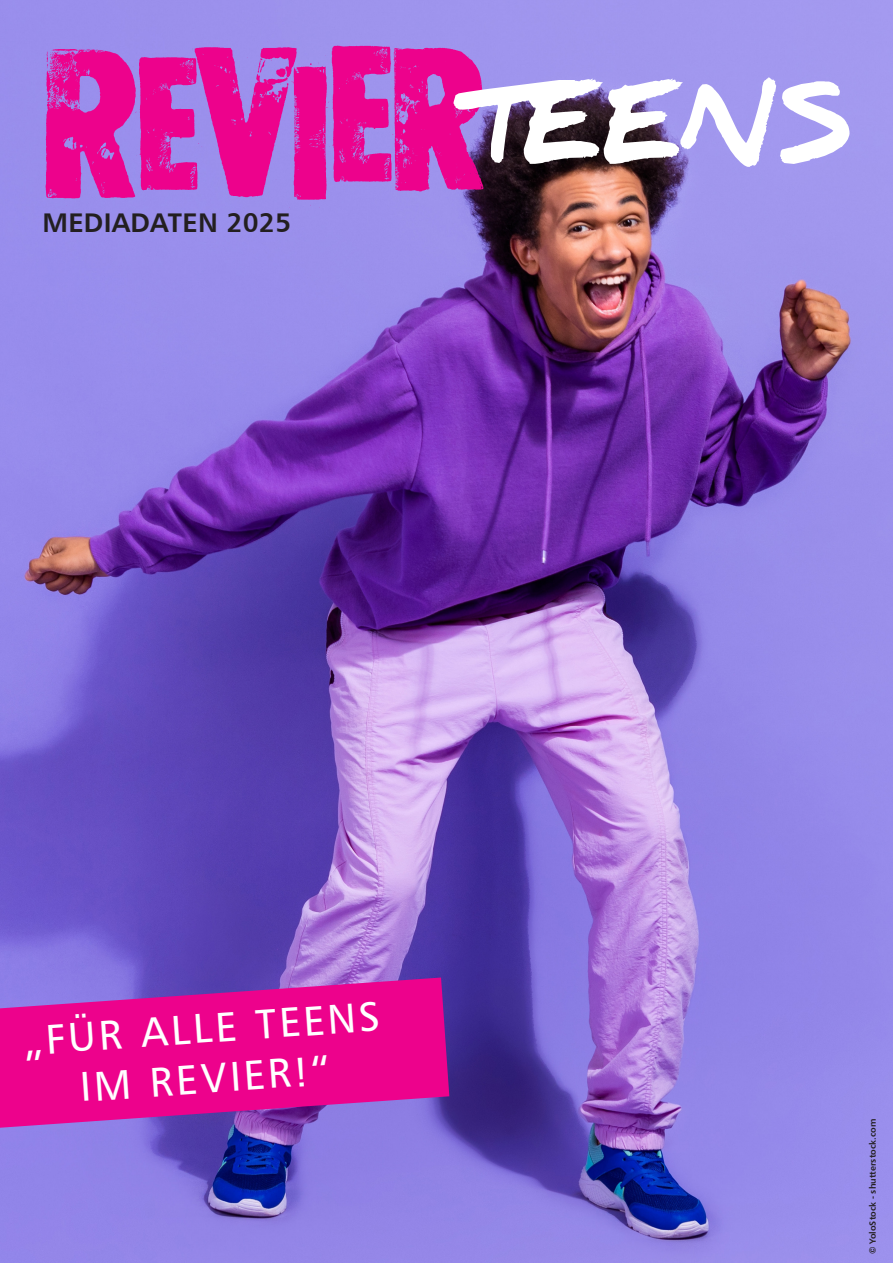
<style>
.page{position:relative;width:893px;height:1263px;background:#fff}
.page>*{position:absolute;margin:0;border:0;box-sizing:border-box;transform-origin:0 0}
.t1{font:900 96px "Daniel";color:#fff}
.t2{font:41.85px/50.1px "Humanist 777 BT Roman B";color:#fff;text-align:center}
.t3{font:27px "Humanist 777 BT Bold B";letter-spacing:.01em;color:#231f20}
.t4{font:9px "Humanist 777 BT Bold B";color:#231f20}
</style>
<div class="page">
<img style="left:0;top:0;width:893px;height:1263px">
<svg style="left:0;top:977px;width:449px;height:151px;fill:#ed028c"></svg>
<img style="left:189px;top:27px;width:109px;height:175px">
<img style="left:324px;top:41px;width:76px;height:151px">
<img style="left:140px;top:39px;width:79px;height:161px">
<img style="left:394px;top:47px;width:91px;height:148px">
<img style="left:34px;top:28px;width:106px;height:187px">
<img style="left:267px;top:49px;width:79px;height:167px">
<p class="t3" style="left:43px;top:205px;width:250px">MEDIADATEN 2025</p>
<p class="t1" style="left:461px;top:75px;width:394px">TEENS</p>
<p class="t2" style="left:22px;top:1015px;width:359px;rotate:-4deg">„FÜR ALLE TEENS<br>IM REVIER!“</p>
<p class="t4" style="left:867px;top:1254px;width:137px;rotate:-90deg">© YoloStock - shutterstock.com</p>
</div>
